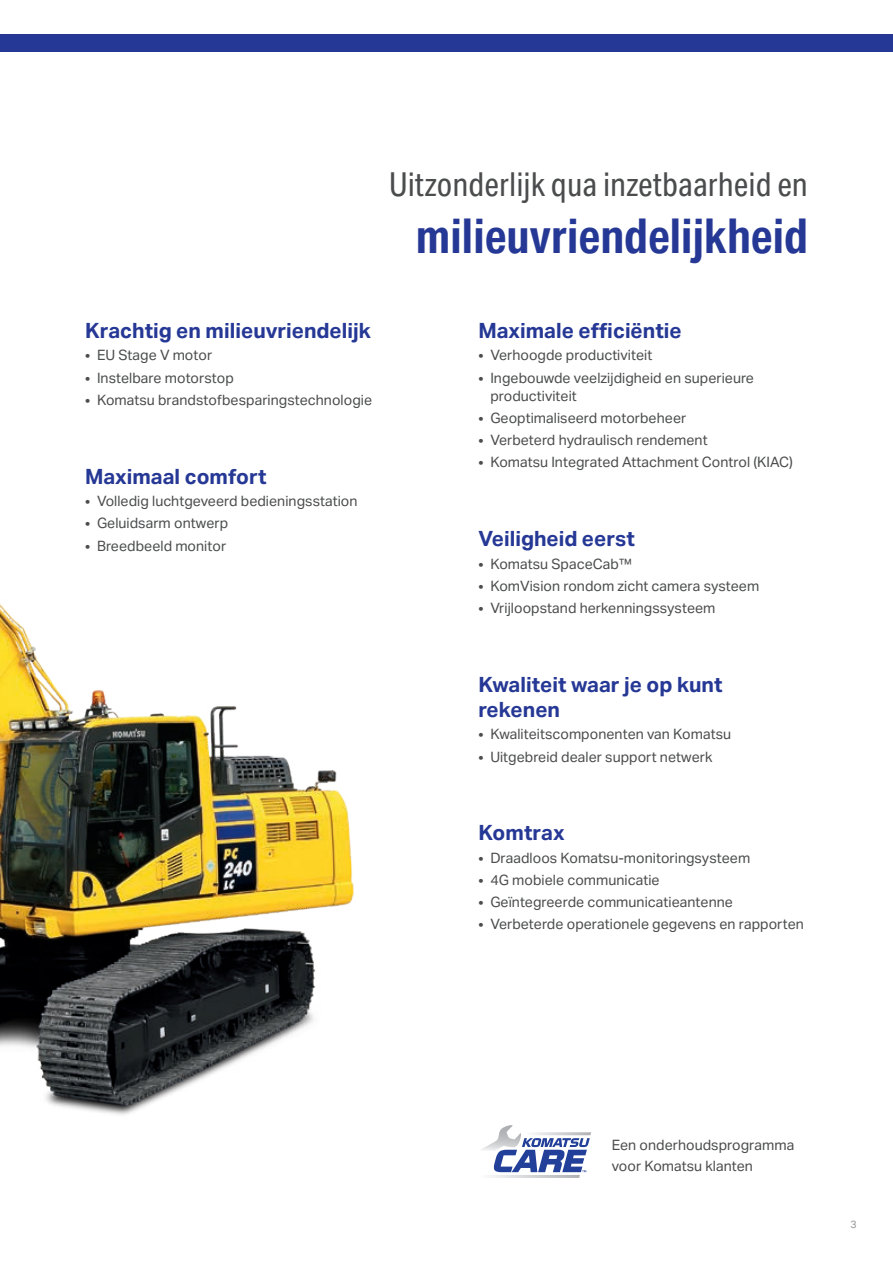
<style>
.page{position:relative;width:893px;height:1263px;background:#fff}
.page>*{position:absolute;margin:0;border:0;box-sizing:border-box;transform-origin:0 0}
.t1{font:700 48px "Aktiv Grotesk Cd";color:#263895}
.t2{font:33px "Aktiv Grotesk Cd";color:#4b4c4d}
.t3{font:700 21px/25.2px "Aktiv Grotesk";color:#263895}
.t4{font:14.25px/21px "Aktiv Grotesk";color:#4b4c4d}
.t5{font:10.5px "Aktiv Grotesk";color:#939598}
</style>
<div class="page">
<img style="left:0;top:603px;width:354px;height:512px">
<svg style="left:481px;top:1125px;width:110px;height:53px"></svg>
<div style="left:0;top:34px;width:893px;height:17px;background:#263895"></div>
<h2 class="t2" style="left:389px;top:165px;width:420px">Uitzonderlijk qua inzetbaarheid en</h2>
<h1 class="t1" style="left:416px;top:208px;width:393px">milieuvriendelijkheid</h1>
<h3 class="t3" style="left:85px;top:318px;width:287px">Krachtig en milieuvriendelijk</h3>
<p class="t4" style="left:85px;top:345px;width:129px">• EU Stage V motor</p>
<p class="t4" style="left:85px;top:367px;width:150px">• Instelbare motorstop</p>
<p class="t4" style="left:85px;top:389px;width:289px">• Komatsu brandstofbesparingstechnologie</p>
<h3 class="t3" style="left:85px;top:464px;width:183px">Maximaal comfort</h3>
<p class="t4" style="left:85px;top:491px;width:274px">• Volledig luchtgeveerd bedieningsstation</p>
<p class="t4" style="left:85px;top:513px;width:145px">• Geluidsarm ontwerp</p>
<p class="t4" style="left:85px;top:535px;width:143px">• Breedbeeld monitor</p>
<h3 class="t3" style="left:478px;top:318px;width:205px">Maximale efficiëntie</h3>
<p class="t4" style="left:478px;top:345px;width:175px">• Verhoogde productiviteit</p>
<p class="t4" style="left:490px;top:369px;width:265px;line-height:18px;text-indent:-12px">• Ingebouwde veelzijdigheid en superieure productiviteit</p>
<p class="t4" style="left:478px;top:407px;width:209px">• Geoptimaliseerd motorbeheer</p>
<p class="t4" style="left:478px;top:430px;width:231px">• Verbeterd hydraulisch rendement</p>
<p class="t4" style="left:478px;top:452px;width:316px">• Komatsu Integrated Attachment Control (KIAC)</p>
<h3 class="t3" style="left:478px;top:526px;width:158px">Veiligheid eerst</h3>
<p class="t4" style="left:478px;top:553px;width:155px">• Komatsu SpaceCab™</p>
<p class="t4" style="left:478px;top:575px;width:282px">• KomVision rondom zicht camera systeem</p>
<p class="t4" style="left:478px;top:598px;width:239px">• Vrijloopstand herkenningssysteem</p>
<h3 class="t3" style="left:478px;top:672px;width:246px">Kwaliteit waar je op kunt rekenen</h3>
<p class="t4" style="left:478px;top:724px;width:254px">• Kwaliteitscomponenten van Komatsu</p>
<p class="t4" style="left:478px;top:746px;width:236px">• Uitgebreid dealer support netwerk</p>
<h3 class="t3" style="left:478px;top:820px;width:88px">Komtrax</h3>
<p class="t4" style="left:478px;top:847px;width:273px">• Draadloos Komatsu-monitoringsysteem</p>
<p class="t4" style="left:478px;top:869px;width:183px">• 4G mobiele communicatie</p>
<p class="t4" style="left:478px;top:892px;width:256px">• Geïntegreerde communicatieantenne</p>
<p class="t4" style="left:478px;top:914px;width:327px">• Verbeterde operationele gegevens en rapporten</p>
<p class="t4" style="left:612px;top:1134px;width:184px">Een onderhoudsprogramma voor Komatsu klanten</p>
<p class="t5" style="left:850px;top:1218px;width:8px">3</p>
</div>
